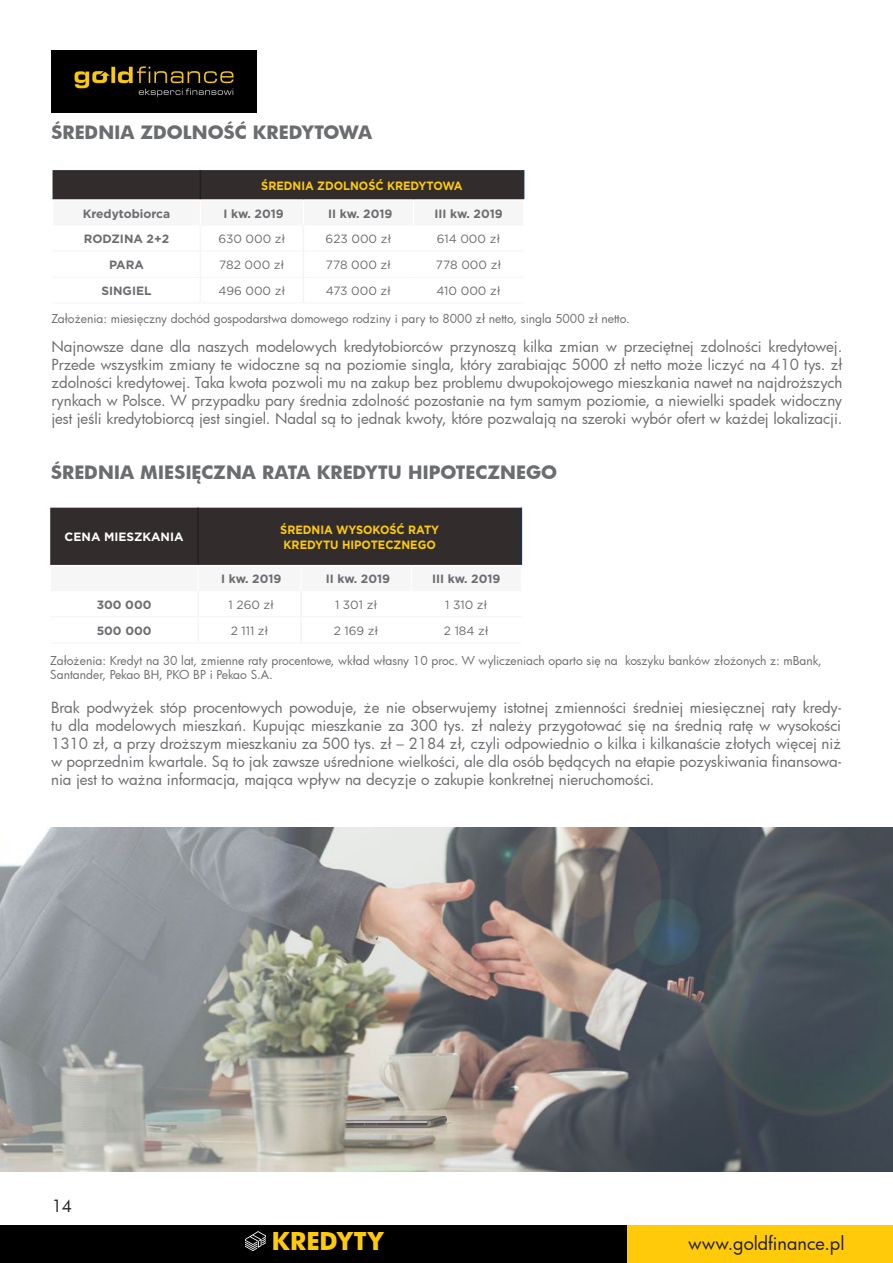
<style>
.page{position:relative;width:893px;height:1263px;background:#fff}
.page>*{position:absolute;margin:0;border:0;box-sizing:border-box;transform-origin:0 0}
.t1{font:700 24px "Futura";color:#feca0a}
.t2{font:700 18px "Futura";color:#6c6d70}
.t3{font:18px "Futura";color:#231f20}
.t4{font:16.5px "Futura";color:#231f20}
.t5{font:15px/18px "Futura";color:#6c6d70;text-align:justify}
.t6{font:12px/14.4px "Futura";color:#6c6d70}
.t7{font:12px "Gotham";color:#6c6d70}
.t8{font:700 12px "Gotham";color:#6c6d70}
.t9{font:700 12px "Gotham";color:#feca0a;scale:.93 1}
.t10{font:700 12px "Gotham";color:#fff}
</style>
<div class="page">
<div style="left:0;top:1225px;width:646px;height:38px;background:#000"></div>
<div style="left:627px;top:1225px;width:266px;height:38px;background:#feca0a"></div>
<img style="left:51px;top:51px;width:206px;height:61px">
<hr style="left:53px;top:302px;width:147px;height:1px;background:#f6f6f7">
<hr style="left:200px;top:302px;width:103px;height:1px;background:#f6f6f7">
<hr style="left:303px;top:302px;width:111px;height:1px;background:#f6f6f7">
<hr style="left:414px;top:302px;width:110px;height:1px;background:#f6f6f7">
<svg style="left:52px;top:170px;width:472px;height:132px"></svg>
<hr style="left:197px;top:591px;width:2px;height:25px;background:#f6f6f7">
<hr style="left:50px;top:616px;width:148px;height:1px;background:#f6f6f7">
<hr style="left:198px;top:616px;width:102px;height:1px;background:#f6f6f7">
<hr style="left:302px;top:616px;width:109px;height:1px;background:#f6f6f7">
<hr style="left:411px;top:616px;width:110px;height:1px;background:#f6f6f7">
<hr style="left:197px;top:617px;width:2px;height:25px;background:#f6f6f7">
<hr style="left:50px;top:642px;width:148px;height:2px;background:#f6f6f7">
<hr style="left:198px;top:642px;width:103px;height:2px;background:#f6f6f7">
<hr style="left:301px;top:642px;width:110px;height:2px;background:#f6f6f7">
<hr style="left:411px;top:642px;width:110px;height:2px;background:#f6f6f7">
<hr style="left:300px;top:591px;width:2px;height:26px;background:#f2f3f4">
<hr style="left:300px;top:617px;width:2px;height:25px;background:#f2f3f4">
<div style="left:50px;top:508px;width:472px;height:58px;background:#322d2c"></div>
<img style="left:245px;top:1231px;width:21px;height:20px">
<img style="left:0;top:828px;width:893px;height:343px">
<p class="t2" style="left:51px;top:120px;width:322px">ŚREDNIA ZDOLNOŚĆ KREDYTOWA</p>
<p class="t9" style="left:261px;top:178px;width:218px">ŚREDNIA ZDOLNOŚĆ KREDYTOWA</p>
<p class="t8" style="left:83px;top:205px;width:89px">Kredytobiorca</p>
<p class="t8" style="left:224px;top:205px;width:62px">I kw. 2019</p>
<p class="t8" style="left:328px;top:205px;width:66px">II kw. 2019</p>
<p class="t8" style="left:434px;top:205px;width:70px">III kw. 2019</p>
<p class="t8" style="left:84px;top:231px;width:87px">RODZINA 2+2</p>
<p class="t7" style="left:218px;top:231px;width:69px">630 000 zł</p>
<p class="t7" style="left:326px;top:231px;width:67px">623 000 zł</p>
<p class="t7" style="left:437px;top:231px;width:65px">614 000 zł</p>
<p class="t8" style="left:109px;top:257px;width:36px">PARA</p>
<p class="t7" style="left:219px;top:257px;width:67px">782 000 zł</p>
<p class="t7" style="left:326px;top:257px;width:67px">778 000 zł</p>
<p class="t7" style="left:436px;top:257px;width:67px">778 000 zł</p>
<p class="t8" style="left:101px;top:283px;width:52px">SINGIEL</p>
<p class="t7" style="left:218px;top:283px;width:68px">496 000 zł</p>
<p class="t7" style="left:326px;top:283px;width:67px">473 000 zł</p>
<p class="t7" style="left:436px;top:283px;width:66px">410 000 zł</p>
<p class="t6" style="left:51px;top:311px;width:580px">Założenia: miesięczny dochód gospodarstwa domowego rodziny i pary to 8000 zł netto, singla 5000 zł netto.</p>
<p class="t5" style="left:51px;top:337px;width:792px">Najnowsze dane dla naszych modelowych kredytobiorców przynoszą kilka zmian w przeciętnej zdolności kredytowej.<br>Przede wszystkim zmiany te widoczne są na poziomie singla, który zarabiając 5000 zł netto może liczyć na 410 tys. zł zdolności kredytowej. Taka kwota pozwoli mu na zakup bez problemu dwupokojowego mieszkania nawet na najdroższych rynkach w Polsce. W przypadku pary średnia zdolność pozostanie na tym samym poziomie, a niewielki spadek widoczny jest jeśli kredytobiorcą jest singiel. Nadal są to jednak kwoty, które pozwalają na szeroki wybór ofert w każdej lokalizacji.</p>
<p class="t2" style="left:51px;top:460px;width:508px">ŚREDNIA MIESIĘCZNA RATA KREDYTU HIPOTECZNEGO</p>
<p class="t10" style="left:65px;top:529px;width:120px">CENA MIESZKANIA</p>
<p class="t9" style="left:280px;top:522px;width:172px">ŚREDNIA WYSOKOŚĆ RATY</p>
<p class="t9" style="left:283px;top:536px;width:165px">KREDYTU HIPOTECZNEGO</p>
<p class="t8" style="left:221px;top:571px;width:62px">I kw. 2019</p>
<p class="t8" style="left:326px;top:571px;width:66px">II kw. 2019</p>
<p class="t8" style="left:432px;top:571px;width:70px">III kw. 2019</p>
<p class="t8" style="left:97px;top:596px;width:56px">300 000</p>
<p class="t7" style="left:229px;top:597px;width:47px">1 260 zł</p>
<p class="t7" style="left:335px;top:597px;width:44px">1 301 zł</p>
<p class="t7" style="left:445px;top:597px;width:44px">1 310 zł</p>
<p class="t8" style="left:97px;top:622px;width:56px">500 000</p>
<p class="t7" style="left:231px;top:623px;width:39px">2 111 zł</p>
<p class="t7" style="left:334px;top:623px;width:46px">2 169 zł</p>
<p class="t7" style="left:444px;top:623px;width:46px">2 184 zł</p>
<p class="t6" style="left:50px;top:653px;width:773px">Założenia: Kredyt na 30 lat, zmienne raty procentowe, wkład własny 10 proc. W wyliczeniach oparto się na koszyku banków złożonych z: mBank,<br>Santander, Pekao BH, PKO BP i Pekao S.A.</p>
<p class="t5" style="left:51px;top:698px;width:792px">Brak podwyżek stóp procentowych powoduje, że nie obserwujemy istotnej zmienności średniej miesięcznej raty kredy&shy;tu dla modelowych mieszkań. Kupując mieszkanie za 300 tys. zł należy przygotować się na średnią ratę w wysokości 1310 zł, a przy droższym mieszkaniu za 500 tys. zł – 2184 zł, czyli odpowiednio o kilka i kilkanaście złotych więcej niż w poprzednim kwartale. Są to jak zawsze uśrednione wielkości, ale dla osób będących na etapie pozyskiwania finansowa&shy;nia jest to ważna informacja, mająca wpływ na decyzje o zakupie konkretnej nieruchomości.</p>
<p class="t4" style="left:52px;top:1194px;width:22px">14</p>
<p class="t1" style="left:272px;top:1224px;width:114px">KREDYTY</p>
<p class="t3" style="left:688px;top:1231px;width:158px">www.goldfinance.pl</p>
</div>
